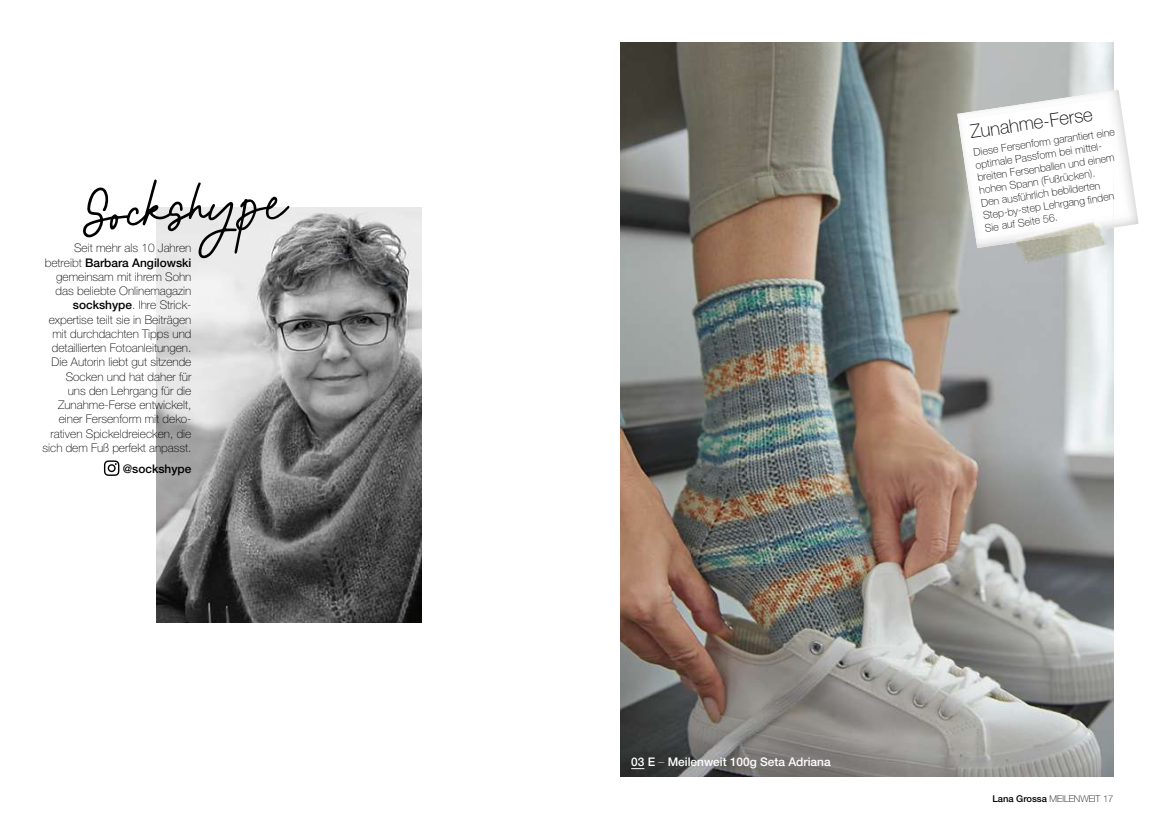
<style>
.page{position:relative;width:1156px;height:830px;background:#fff}
.page>*{position:absolute;margin:0;border:0;box-sizing:border-box;transform-origin:0 0}
.t1{font:68.62px "Meritocracy";color:#000}
.t2{font:100 18.75px "Helvetica Neue LT";color:#000}
.t3{font:100 11.88px/14.2px "Helvetica Neue LT";color:#000;text-align:right}
.t4{font:500 11.88px "Helvetica Neue LT";color:#fff}
.t5{font:500 11.88px "Helvetica Neue LT";color:#000}
.t6{font:100 10.62px/12.8px "Helvetica Neue LT";color:#000}
.t7{font:100 9.38px "Helvetica Neue LT";color:#000}
.s1{font-weight:500}
.s2{font-weight:100}
</style>
<div class="page">
<img style="left:620px;top:43px;width:493px;height:733px">
<img style="left:156px;top:207px;width:266px;height:415px">
<svg style="left:104px;top:460px;width:15px;height:15px"></svg>
<img style="left:1113px;top:90px;width:25px;height:137px">
<img style="left:957px;top:90px;width:156px;height:158px">
<img style="left:1015px;top:229px;width:92px;height:35px">
<img style="left:1014px;top:219px;width:88px;height:23px">
<svg style="left:631px;top:768px;width:13px;height:1px"></svg>
<h1 class="t1" style="left:83px;top:166px;width:203px;rotate:-4deg">Sockshype</h1>
<p class="t3" style="left:43px;top:242px;width:150px">Seit mehr als 10 Jahren betreibt <span class="s1">Barbara Angilowski </span>gemeinsam mit ihrem Sohn das beliebte Onlinemagazin <span class="s1">sockshype</span>. Ihre Strick&shy;expertise teilt sie in Beiträgen mit durchdachten Tipps und detaillierten Fotoanleitungen.<br>Die Autorin liebt gut sitzende<br>Socken und hat daher für<br>uns den Lehrgang für die<br>Zunahme-Ferse entwickelt, einer Fersenform mit deko&shy;rativen Spickeldreiecken, die sich dem Fuß perfekt anpasst.</p>
<p class="t5" style="left:123px;top:464px;width:70px">@sockshype</p>
<h2 class="t2" style="left:969px;top:125px;width:125px;rotate:-8deg">Zunahme-Ferse</h2>
<p class="t6" style="left:972px;top:146px;width:144px;rotate:-8deg">Diese Fersenform garantiert eine optimale Passform bei mittel&shy;breiten Fersenballen und einem hohen Spann (Fußrücken).<br>Den ausführlich bebilderten<br>Step-by-step Lehrgang fi nden<br>Sie auf Seite 56.</p>
<p class="t4" style="left:631px;top:757px;width:201px">03 E <span class="s2">–</span> Meilenweit 100g Seta Adriana</p>
<p class="t7" style="left:992px;top:794px;width:122px"><span class="s1">Lana Grossa</span> MEILENWEIT 17</p>
</div>
